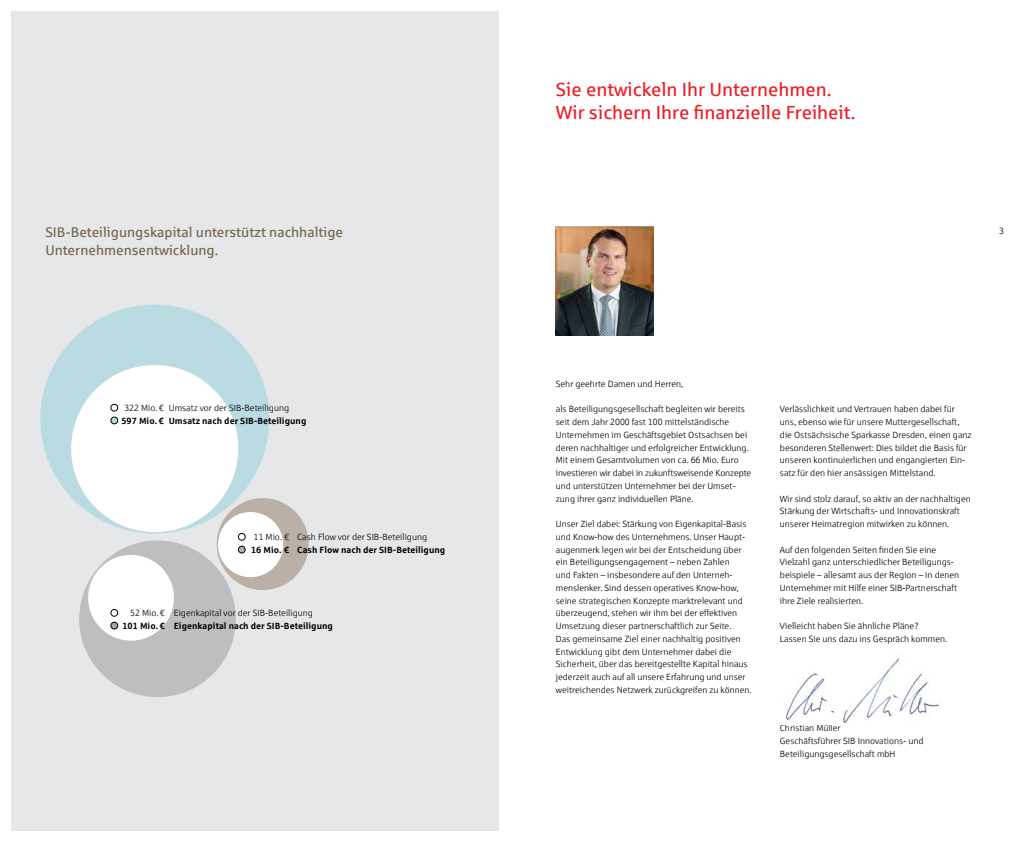
<style>
.page{position:relative;width:1021px;height:842px;background:#fff}
.page>*{position:absolute;margin:0;border:0;box-sizing:border-box;transform-origin:0 0}
.t1{font:19px/23px "Sparkasse Rg";color:#ed1d24}
.t2{font:14px/18px "Sparkasse Rg";color:#746551}
.t3{font:9px/12.8px "Sparkasse Lt";color:#000}
.t4{font:700 9px "Sparkasse Rg";color:#000}
</style>
<div class="page">
<img style="left:556px;top:227px;width:97px;height:109px">
<div style="left:11px;top:11px;width:488px;height:820px;background:#e6e7e8"></div>
<img style="left:785px;top:656px;width:155px;height:67px">
<div style="left:217px;top:498px;width:92px;height:92px;background:#bbb0a5;border-radius:50%"></div>
<div style="left:218px;top:512px;width:65px;height:65px;background:#fff;border-radius:50%"></div>
<div style="left:238px;top:533px;width:7px;height:7px;border:1px solid #000;border-radius:50%"></div>
<div style="left:238px;top:546px;width:7px;height:7px;background:#bbb0a5;border-radius:50%"></div>
<div style="left:238px;top:546px;width:7px;height:7px;border:1px solid #000;border-radius:50%"></div>
<div style="left:79px;top:540px;width:157px;height:157px;background:#bcbec0;border-radius:50%"></div>
<div style="left:88px;top:555px;width:86px;height:86px;background:#fff;border-radius:50%"></div>
<div style="left:111px;top:609px;width:7px;height:7px;border:1px solid #000;border-radius:50%"></div>
<div style="left:111px;top:622px;width:7px;height:7px;background:#a7a9ac;border-radius:50%"></div>
<div style="left:111px;top:622px;width:7px;height:7px;border:1px solid #000;border-radius:50%"></div>
<div style="left:40px;top:305px;width:229px;height:229px;background:#b9dbe1;border-radius:50%"></div>
<div style="left:71px;top:365px;width:167px;height:167px;background:#fff;border-radius:50%"></div>
<div style="left:111px;top:404px;width:7px;height:7px;border:1px solid #000;border-radius:50%"></div>
<div style="left:111px;top:417px;width:7px;height:7px;background:#b9dbe1;border-radius:50%"></div>
<div style="left:111px;top:417px;width:7px;height:7px;border:1px solid #000;border-radius:50%"></div>
<h2 class="t2" style="left:45px;top:223px;width:299px">SIB-Beteiligungskapital unterstützt nachhaltige<br>Unternehmensentwicklung.</h2>
<p class="t3" style="left:124px;top:402px;width:166px">322 Mio.€ Umsatz vor der SIB-Beteiligung</p>
<p class="t4" style="left:121px;top:415px;width:186px">597 Mio.€ Umsatz nach der SIB-Beteiligung</p>
<p class="t3" style="left:254px;top:531px;width:175px">11 Mio. € Cash Flow vor der SIB-Beteiligung</p>
<p class="t4" style="left:251px;top:544px;width:196px">16 Mio. € Cash Flow nach der SIB-Beteiligung</p>
<p class="t3" style="left:130px;top:607px;width:184px">52 Mio.€ Eigenkapital vor der SIB-Beteiligung</p>
<p class="t4" style="left:122px;top:620px;width:212px">101 Mio.€ Eigenkapital nach der SIB-Beteiligung</p>
<h1 class="t1" style="left:556px;top:77px;width:301px">Sie entwickeln Ihr Unternehmen.<br>Wir sichern Ihre finanzielle Freiheit.</h1>
<p class="t3" style="left:999px;top:224px;width:6px">3</p>
<p class="t3" style="left:556px;top:377px;width:129px">Sehr geehrte Damen und Herren,</p>
<p class="t3" style="left:556px;top:403px;width:197px">als Beteiligungsgesellschaft begleiten wir bereits seit dem Jahr 2000 fast 100 mittelständische Unternehmen im Geschäftsgebiet Ostsachsen bei deren nachhaltiger und erfolgreicher Entwicklung.<br>Mit einem Gesamtvolumen von ca. 66 Mio. Euro investieren wir dabei in zukunftsweisende Konzepte und unterstützen Unternehmer bei der Umset&shy;zung ihrer ganz individuellen Pläne.</p>
<p class="t3" style="left:556px;top:517px;width:197px">Unser Ziel dabei: Stärkung von Eigenkapital-Basis und Know-how des Unternehmens. Unser Haupt&shy;augenmerk legen wir bei der Entscheidung über ein Beteiligungsengagement – neben Zahlen<br>und Fakten – insbesondere auf den Unterneh&shy;menslenker. Sind dessen operatives Know-how, seine strategischen Konzepte marktrelevant und überzeugend, stehen wir ihm bei der effektiven Umsetzung dieser partnerschaftlich zur Seite.<br>Das gemeinsame Ziel einer nachhaltig positiven Entwicklung gibt dem Unternehmer dabei die Sicherheit, über das bereitgestellte Kapital hinaus jederzeit auch auf all unsere Erfahrung und unser weitreichendes Netzwerk zurückgreifen zu können.</p>
<p class="t3" style="left:780px;top:403px;width:193px">Verlässlichkeit und Vertrauen haben dabei für uns, ebenso wie für unsere Muttergesellschaft, die Ostsächsische Sparkasse Dresden, einen ganz besonderen Stellenwert: Dies bildet die Basis für unseren kontinuierlichen und engangierten Ein&shy;satz für den hier ansässigen Mittelstand.</p>
<p class="t3" style="left:780px;top:492px;width:192px">Wir sind stolz darauf, so aktiv an der nachhaltigen<br>Stärkung der Wirtschafts- und Innovationskraft unserer Heimatregion mitwirken zu können.</p>
<p class="t3" style="left:780px;top:543px;width:181px">Auf den folgenden Seiten finden Sie eine Vielzahl ganz unterschiedlicher Beteiligungs&shy;beispiele – allesamt aus der Region – in denen Unternehmer mit Hilfe einer SIB-Partnerschaft ihre Ziele realisierten.</p>
<p class="t3" style="left:780px;top:619px;width:169px">Vielleicht haben Sie ähnliche Pläne?<br>Lassen Sie uns dazu ins Gespräch kommen.</p>
<p class="t3" style="left:780px;top:721px;width:145px">Christian Müller<br>Geschäftsführer SIB Innovations- und<br>Beteiligungsgesellschaft mbH</p>
</div>
